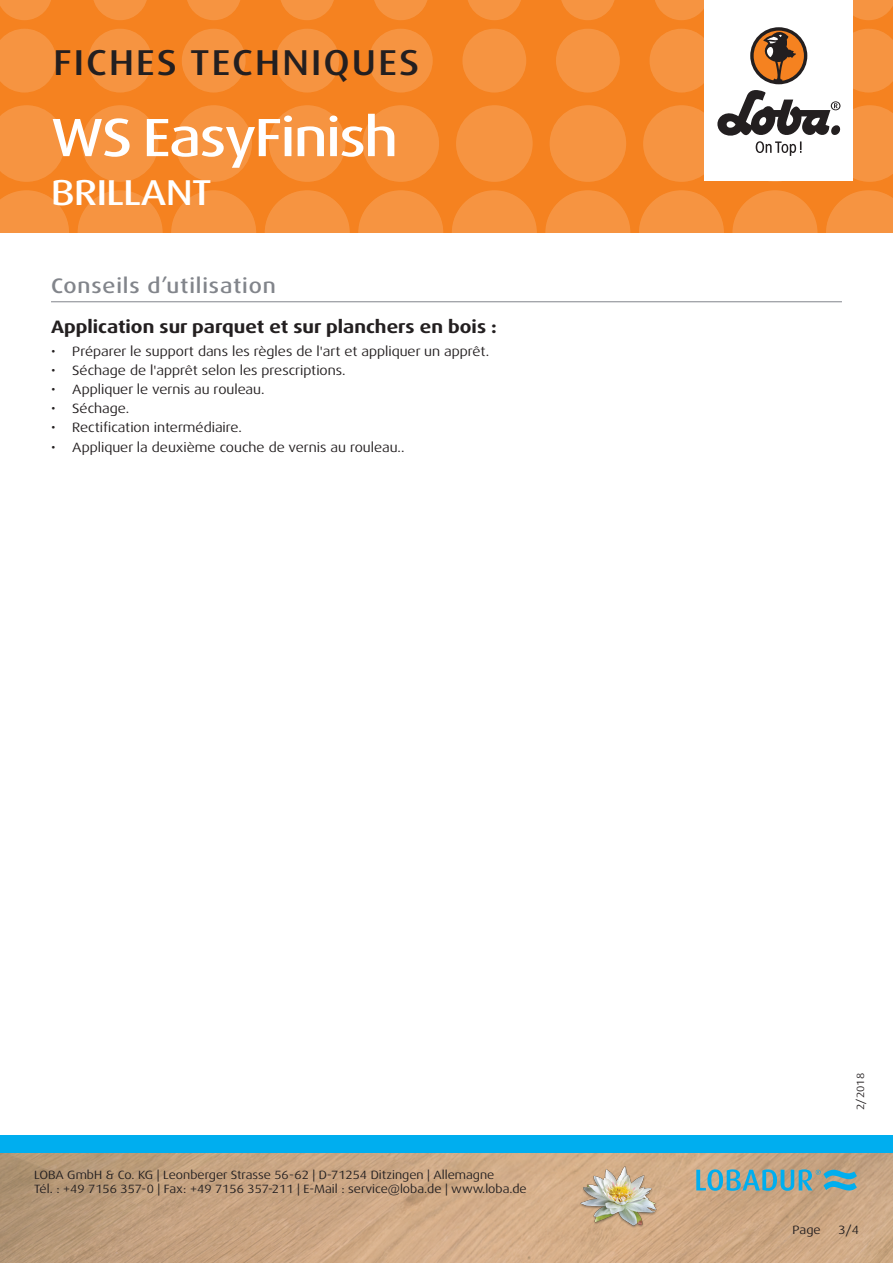
<style>
.page{position:relative;width:893px;height:1263px;background:#fff}
.page>*{position:absolute;margin:0;border:0;box-sizing:border-box;transform-origin:0 0}
.t1{font:500 expanded 54px "Dax Pro";letter-spacing:-.025em;color:#fff}
.t2{font:500 expanded 36px "Dax Pro";letter-spacing:.06em;color:#231f20}
.t3{font:500 expanded 36px "Dax Pro";letter-spacing:-.015em;color:#fff}
.Titel_grau{font:500 expanded 21px "Dax Pro";letter-spacing:.04em;color:#82858b}
.t4{font:700 expanded 18px "Dax Pro";color:#231f20}
.t5{font:expanded 13.5px "Dax Pro";color:#231f20}
.t6{font:expanded 12px/14.4px "Dax Pro";color:#231f20}
.t7{font:expanded 10.5px "Dax Pro";color:#231f20}
</style>
<div class="page">
<div style="left:0;top:0;width:893px;height:233px;background:#f58220"></div>
<svg style="left:0;top:190px;width:69px;height:43px"></svg>
<svg style="left:78px;top:190px;width:85px;height:85px;fill:#f69441"></svg>
<svg style="left:171px;top:190px;width:85px;height:85px;fill:#f69441"></svg>
<svg style="left:265px;top:190px;width:85px;height:85px;fill:#f69441"></svg>
<svg style="left:358px;top:190px;width:85px;height:85px;fill:#f69441"></svg>
<svg style="left:545px;top:190px;width:85px;height:85px;fill:#f69441"></svg>
<svg style="left:452px;top:190px;width:85px;height:85px;fill:#f69441"></svg>
<svg style="left:732px;top:190px;width:85px;height:85px;fill:#f69441"></svg>
<svg style="left:639px;top:190px;width:85px;height:85px;fill:#f69441"></svg>
<svg style="left:826px;top:190px;width:67px;height:43px"></svg>
<svg style="left:0;top:105px;width:65px;height:77px"></svg>
<svg style="left:82px;top:105px;width:76px;height:77px"></svg>
<svg style="left:175px;top:105px;width:77px;height:77px"></svg>
<svg style="left:269px;top:105px;width:76px;height:77px"></svg>
<svg style="left:456px;top:105px;width:77px;height:77px"></svg>
<svg style="left:362px;top:105px;width:77px;height:77px"></svg>
<svg style="left:550px;top:105px;width:76px;height:77px"></svg>
<svg style="left:0;top:29px;width:56px;height:63px"></svg>
<svg style="left:182px;top:29px;width:64px;height:63px"></svg>
<svg style="left:88px;top:29px;width:64px;height:63px"></svg>
<svg style="left:275px;top:29px;width:64px;height:63px"></svg>
<svg style="left:462px;top:29px;width:64px;height:63px"></svg>
<svg style="left:369px;top:29px;width:64px;height:63px"></svg>
<svg style="left:556px;top:29px;width:64px;height:63px"></svg>
<svg style="left:0;top:0;width:51px;height:20px"></svg>
<svg style="left:187px;top:0;width:53px;height:20px"></svg>
<svg style="left:468px;top:0;width:53px;height:20px"></svg>
<svg style="left:655px;top:0;width:49px;height:20px"></svg>
<svg style="left:93px;top:0;width:54px;height:20px"></svg>
<svg style="left:374px;top:0;width:54px;height:20px"></svg>
<svg style="left:281px;top:0;width:53px;height:20px"></svg>
<svg style="left:561px;top:0;width:54px;height:20px"></svg>
<svg style="left:853px;top:0;width:40px;height:20px"></svg>
<img style="left:0;top:1152px;width:893px;height:111px">
<div style="left:0;top:1135px;width:893px;height:17px;background:#00aeef"></div>
<div style="left:704px;top:0;width:149px;height:181px;background:#fff"></div>
<svg style="left:643px;top:28px;width:250px;height:154px"></svg>
<img style="left:578px;top:1161px;width:82px;height:81px">
<svg style="left:696px;top:1169px;width:161px;height:22px;background:#74a7ae"></svg>
<hr style="left:51px;top:301px;width:791px;height:1px;background:#82858b">
<h2 class="t2" style="left:53px;top:40px;width:367px">FICHES TECHNIQUES</h2>
<p class="t1" style="left:51px;top:103px;width:348px">WS EasyFinish</p>
<h2 class="t3" style="left:51px;top:169px;width:162px">BRILLANT</h2>
<p class="Titel_grau" style="left:51px;top:272px;width:226px">Conseils d’utilisation</p>
<p class="t4" style="left:51px;top:315px;width:447px">Application sur parquet et sur planchers en bois :</p>
<p class="t5" style="left:51px;top:342px;width:440px">• Préparer le support dans les règles de l'art et appliquer un apprêt.</p>
<p class="t5" style="left:51px;top:362px;width:296px">• Séchage de l'apprêt selon les prescriptions.</p>
<p class="t5" style="left:51px;top:381px;width:215px">• Appliquer le vernis au rouleau.</p>
<p class="t5" style="left:51px;top:400px;width:80px">• Séchage.</p>
<p class="t5" style="left:51px;top:419px;width:193px">• Rectification intermédiaire.</p>
<p class="t5" style="left:51px;top:438px;width:355px">• Appliquer la deuxième couche de vernis au rouleau..</p>
<p class="t6" style="left:34px;top:1167px;width:494px">LOBA GmbH &amp; Co. KG | Leonberger Strasse 56-62 | D-71254 Ditzingen | Allemagne<br>Tél. : +49 7156 357-0 | Fax: +49 7156 357-211 | E-Mail : service@loba.de | www.loba.de</p>
<p class="t7" style="left:854px;top:1110px;width:38px;rotate:-90deg">2/2018</p>
<p class="t6" style="left:793px;top:1223px;width:30px">Page</p>
<p class="t6" style="left:838px;top:1223px;width:22px">3/4</p>
</div>
